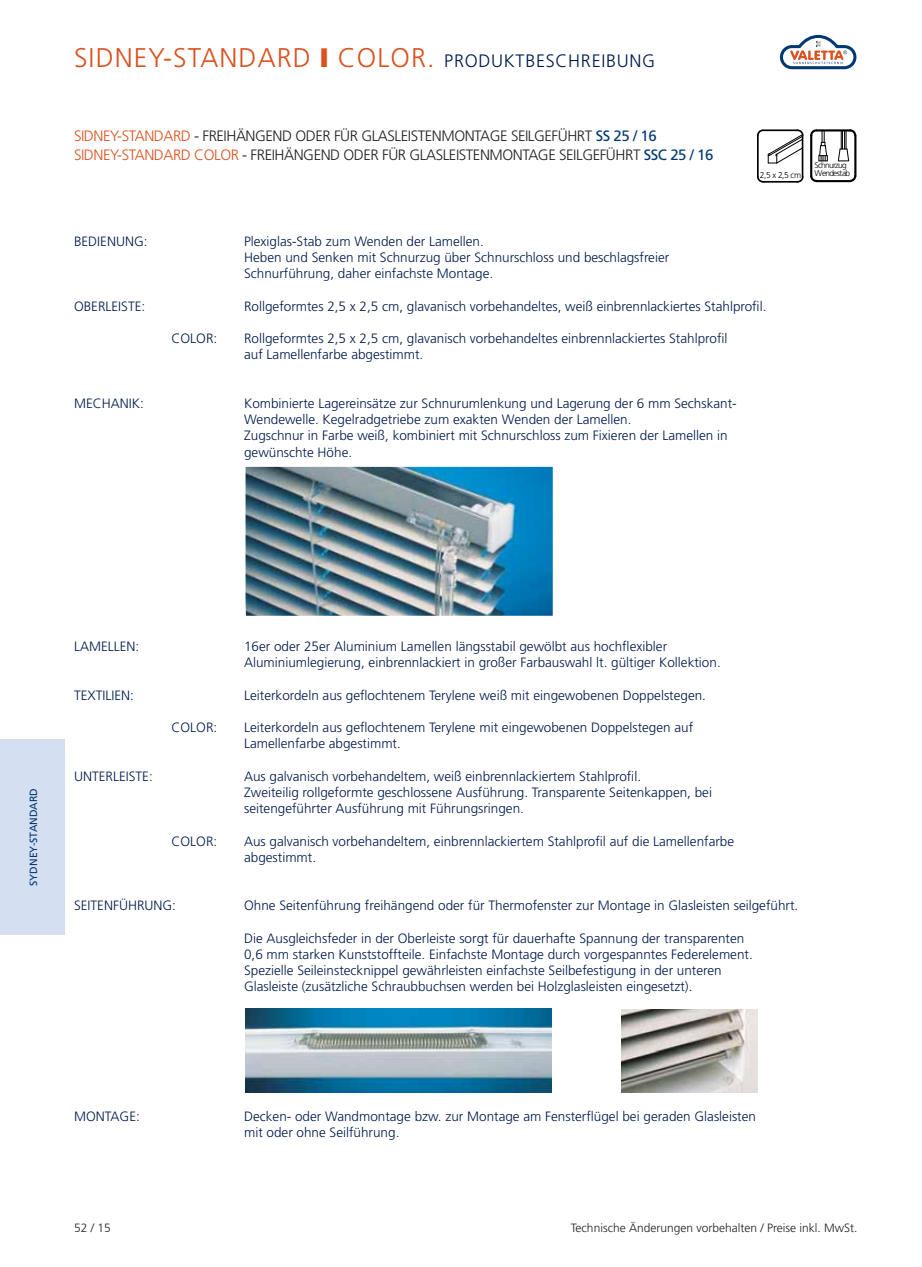
<style>
.page{position:relative;width:922px;height:1267px;background:#fff}
.page>*{position:absolute;margin:0;border:0;box-sizing:border-box;transform-origin:0 0}
.t1{font:300 27px "Frutiger";letter-spacing:.04em;color:#da521f}
.t2{font:300 15px/19.5px "Frutiger";letter-spacing:-.03em;color:#231f20}
.t3{font:300 13.5px/16.2px "Frutiger";color:#001a4b}
.t4{font:300 12px "Frutiger";color:#231f20}
.t5{font:10.5px "Frutiger";color:#003874}
.t6{font:300 8.55px "Frutiger";color:#000}
.t7{font:300 8.25px/8.4px "Frutiger";letter-spacing:-.07em;color:#000}
.s1{font-size:18px;color:#001a4b}
.s2{color:#da521f}
.s3{font-weight:400;color:#003874}
</style>
<div class="page">
<div style="left:0;top:739px;width:64px;height:195px;background:#d4dff2"></div>
<svg style="left:780px;top:35px;width:76px;height:34px"></svg>
<img style="left:621px;top:1009px;width:137px;height:83px">
<img style="left:246px;top:1008px;width:306px;height:84px">
<svg style="left:757px;top:177px;width:6px;height:6px"></svg>
<hr style="left:757px;top:135px;width:2px;height:42px;background:#000">
<svg style="left:797px;top:175px;width:7px;height:8px"></svg>
<hr style="left:802px;top:135px;width:1px;height:42px;background:#000">
<svg style="left:757px;top:129px;width:47px;height:35px"></svg>
<hr style="left:763px;top:129px;width:34px;height:2px;background:#000">
<hr style="left:763px;top:181px;width:34px;height:2px;background:#000">
<svg style="left:810px;top:174px;width:7px;height:8px"></svg>
<hr style="left:810px;top:135px;width:2px;height:41px;background:#000">
<svg style="left:850px;top:176px;width:6px;height:6px"></svg>
<hr style="left:854px;top:135px;width:2px;height:41px;background:#000">
<hr style="left:816px;top:180px;width:34px;height:2px;background:#000">
<hr style="left:816px;top:129px;width:34px;height:2px;background:#000">
<svg style="left:838px;top:129px;width:18px;height:32px"></svg>
<svg style="left:810px;top:129px;width:18px;height:33px"></svg>
<img style="left:246px;top:467px;width:307px;height:148px">
<h1 class="t1" style="left:74px;top:47px;width:583px">SIDNEY-STANDARD ❙ COLOR. <span class="s1">PRODUKTBESCHREIBUNG</span></h1>
<p class="t2" style="left:74px;top:127px;width:641px"><span class="s2">SIDNEY-STANDARD</span> - FREIHÄNGEND ODER FÜR GLASLEISTENMONTAGE SEILGEFÜHRT <span class="s3">SS 25 / 16<br></span><span class="s2">SIDNEY-STANDARD COLOR</span> - FREIHÄNGEND ODER FÜR GLASLEISTENMONTAGE SEILGEFÜHRT <span class="s3">SSC 25 / 16</span></p>
<p class="t6" style="left:760px;top:172px;width:43px">2,5 x 2,5 cm</p>
<p class="t7" style="left:815px;top:161px;width:37px">Schnurzug<br>Wendestab</p>
<p class="t3" style="left:74px;top:234px;width:75px">BEDIENUNG:</p>
<p class="t3" style="left:244px;top:234px;width:427px">Plexiglas-Stab zum Wenden der Lamellen.<br>Heben und Senken mit Schnurzug über Schnurschloss und beschlagsfreier<br>Schnurführung, daher einfachste Montage.</p>
<p class="t3" style="left:74px;top:299px;width:73px">OBERLEISTE:</p>
<p class="t3" style="left:244px;top:299px;width:524px">Rollgeformtes 2,5 x 2,5 cm, glavanisch vorbehandeltes, weiß einbrennlackiertes Stahlprofil.</p>
<p class="t3" style="left:172px;top:331px;width:47px">COLOR:</p>
<p class="t3" style="left:244px;top:331px;width:485px">Rollgeformtes 2,5 x 2,5 cm, glavanisch vorbehandeltes einbrennlackiertes Stahlprofil auf Lamellenfarbe abgestimmt.</p>
<p class="t3" style="left:74px;top:396px;width:71px">MECHANIK:</p>
<p class="t3" style="left:244px;top:396px;width:494px">Kombinierte Lagereinsätze zur Schnurumlenkung und Lagerung der 6 mm Sechskant-Wendewelle. Kegelradgetriebe zum exakten Wenden der Lamellen.<br>Zugschnur in Farbe weiß, kombiniert mit Schnurschloss zum Fixieren der Lamellen in gewünschte Höhe.</p>
<p class="t5" style="left:29px;top:885px;width:99px;rotate:-90deg">SYDNEY-STANDARD</p>
<p class="t3" style="left:74px;top:639px;width:67px">LAMELLEN:</p>
<p class="t3" style="left:244px;top:639px;width:478px">16er oder 25er Aluminium Lamellen längsstabil gewölbt aus hochflexibler<br>Aluminiumlegierung, einbrennlackiert in großer Farbauswahl lt. gültiger Kollektion.</p>
<p class="t3" style="left:74px;top:688px;width:61px">TEXTILIEN:</p>
<p class="t3" style="left:244px;top:688px;width:463px">Leiterkordeln aus geflochtenem Terylene weiß mit eingewobenen Doppelstegen.</p>
<p class="t3" style="left:172px;top:720px;width:47px">COLOR:</p>
<p class="t3" style="left:244px;top:720px;width:451px">Leiterkordeln aus geflochtenem Terylene mit eingewobenen Doppelstegen auf<br>Lamellenfarbe abgestimmt.</p>
<p class="t3" style="left:74px;top:769px;width:80px">UNTERLEISTE:</p>
<p class="t3" style="left:244px;top:769px;width:469px">Aus galvanisch vorbehandeltem, weiß einbrennlackiertem Stahlprofil.<br>Zweiteilig rollgeformte geschlossene Ausführung. Transparente Seitenkappen, bei seitengeführter Ausführung mit Führungsringen.</p>
<p class="t3" style="left:172px;top:833px;width:47px">COLOR:</p>
<p class="t3" style="left:244px;top:833px;width:492px">Aus galvanisch vorbehandeltem, einbrennlackiertem Stahlprofil auf die Lamellenfarbe abgestimmt.</p>
<p class="t3" style="left:74px;top:898px;width:104px">SEITENFÜHRUNG:</p>
<p class="t3" style="left:244px;top:898px;width:556px">Ohne Seitenführung freihängend oder für Thermofenster zur Montage in Glasleisten seilgeführt.</p>
<p class="t3" style="left:244px;top:931px;width:510px">Die Ausgleichsfeder in der Oberleiste sorgt für dauerhafte Spannung der transparenten 0,6 mm starken Kunststoffteile. Einfachste Montage durch vorgespanntes Federelement.<br>Spezielle Seileinstecknippel gewährleisten einfachste Seilbefestigung in der unteren Glasleiste (zusätzliche Schraubbuchsen werden bei Holzglasleisten eingesetzt).</p>
<p class="t3" style="left:74px;top:1109px;width:67px">MONTAGE:</p>
<p class="t3" style="left:244px;top:1109px;width:513px">Decken- oder Wandmontage bzw. zur Montage am Fensterflügel bei geraden Glasleisten mit oder ohne Seilführung.</p>
<p class="t4" style="left:74px;top:1222px;width:38px">52 / 15</p>
<p class="t4" style="left:571px;top:1222px;width:288px">Technische Änderungen vorbehalten / Preise inkl. MwSt.</p>
</div>
